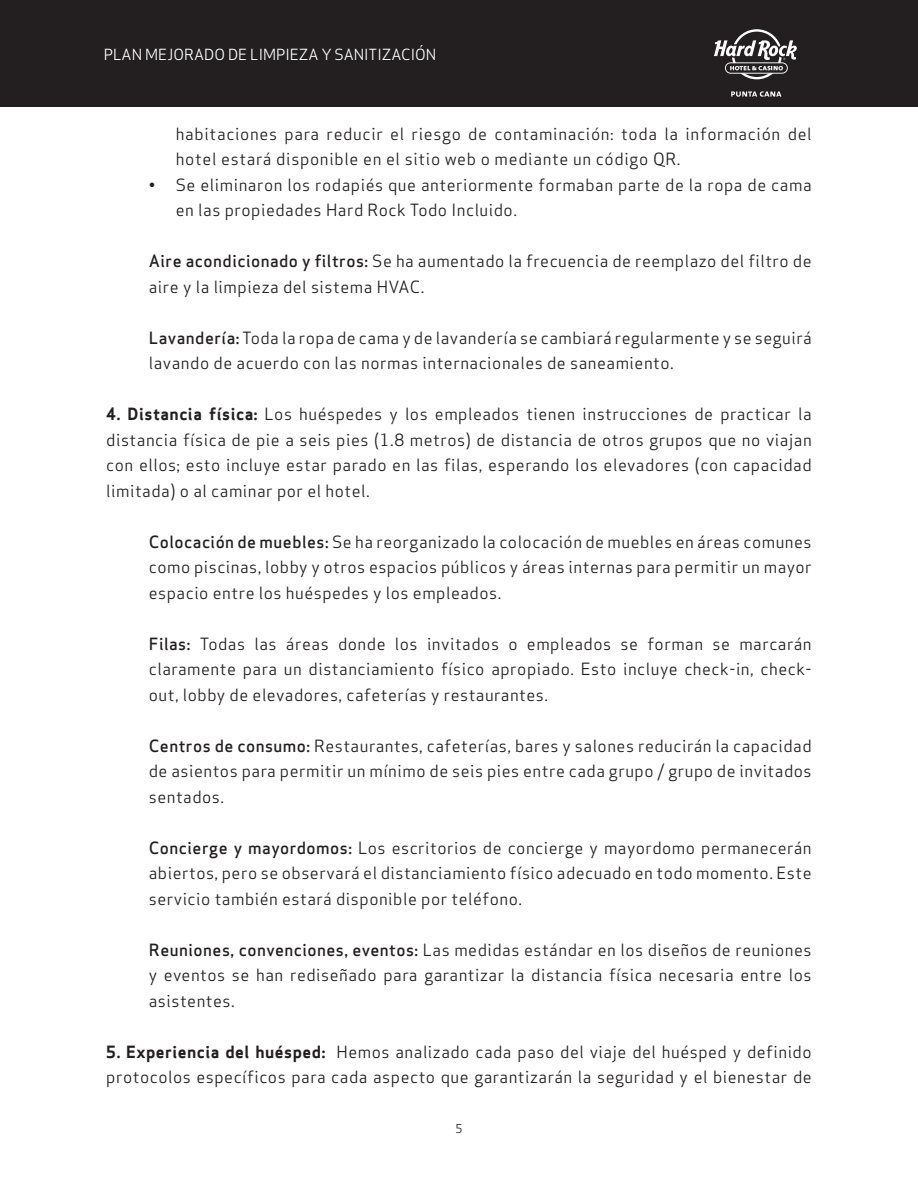
<style>
.page{position:relative;width:918px;height:1188px;background:#fff}
.page>*{position:absolute;margin:0;border:0;box-sizing:border-box;transform-origin:0 0}
.t1{font:16.5px/25.5px "Apex Sans";letter-spacing:.03em;color:#231f20;text-align:justify}
.t2{font:15px "Apex Sans";color:#fff}
.t3{font:12px "Apex Sans";color:#231f20}
.s1{font-weight:500}
.s2{font-weight:700}
</style>
<div class="page">
<div style="left:0;top:0;width:918px;height:106px;background:#231f20"></div>
<svg style="left:714px;top:29px;width:83px;height:50px"></svg>
<svg style="left:731px;top:91px;width:50px;height:5px"></svg>
<p class="t2" style="left:104px;top:42px;width:334px">PLAN MEJORADO DE LIMPIEZA Y SANITIZACIÓN</p>
<p class="t1" style="left:176px;top:120px;width:637px">habitaciones para reducir el riesgo de contaminación: toda la información del hotel estará disponible en el sitio web o mediante un código QR.</p>
<p class="t1" style="left:176px;top:171px;width:637px;text-indent:-27px">• Se eliminaron los rodapiés que anteriormente formaban parte de la ropa de cama en las propiedades Hard Rock Todo Incluido.</p>
<p class="t1" style="left:149px;top:247px;width:664px"><span class="s1">Aire acondicionado y filtros:</span> Se ha aumentado la frecuencia de reemplazo del filtro de aire y la limpieza del sistema HVAC.</p>
<p class="t1" style="left:149px;top:324px;width:664px"><span class="s1">Lavandería:</span> Toda la ropa de cama y de lavandería se cambiará regularmente y se seguirá lavando de acuerdo con las normas internacionales de saneamiento.</p>
<p class="t1" style="left:106px;top:400px;width:707px"><span class="s2">4. Distancia física:</span> Los huéspedes y los empleados tienen instrucciones de practicar la distancia física de pie a seis pies (1.8 metros) de distancia de otros grupos que no viajan con ellos; esto incluye estar parado en las filas, esperando los elevadores (con capacidad limitada) o al caminar por el hotel.</p>
<p class="t1" style="left:149px;top:528px;width:664px"><span class="s1">Colocación de muebles:</span> Se ha reorganizado la colocación de muebles en áreas comunes como piscinas, lobby y otros espacios públicos y áreas internas para permitir un mayor espacio entre los huéspedes y los empleados.</p>
<p class="t1" style="left:149px;top:630px;width:664px"><span class="s1">Filas:</span> Todas las áreas donde los invitados o empleados se forman se marcarán claramente para un distanciamiento físico apropiado. Esto incluye check-in, check&shy;out, lobby de elevadores, cafeterías y restaurantes.</p>
<p class="t1" style="left:149px;top:732px;width:664px"><span class="s1">Centros de consumo:</span> Restaurantes, cafeterías, bares y salones reducirán la capacidad de asientos para permitir un mínimo de seis pies entre cada grupo / grupo de invitados sentados.</p>
<p class="t1" style="left:149px;top:834px;width:664px"><span class="s1">Concierge y mayordomos:</span> Los escritorios de concierge y mayordomo permanecerán abiertos, pero se observará el distanciamiento físico adecuado en todo momento. Este servicio también estará disponible por teléfono.</p>
<p class="t1" style="left:149px;top:936px;width:664px"><span class="s1">Reuniones, convenciones, eventos:</span> Las medidas estándar en los diseños de reuniones y eventos se han rediseñado para garantizar la distancia física necesaria entre los asistentes.</p>
<p class="t1" style="left:106px;top:1038px;width:707px"><span class="s2">5. Experiencia del huésped:</span> Hemos analizado cada paso del viaje del huésped y definido protocolos específicos para cada aspecto que garantizarán la seguridad y el bienestar de</p>
<p class="t3" style="left:455px;top:1119px;width:9px">5</p>
</div>
